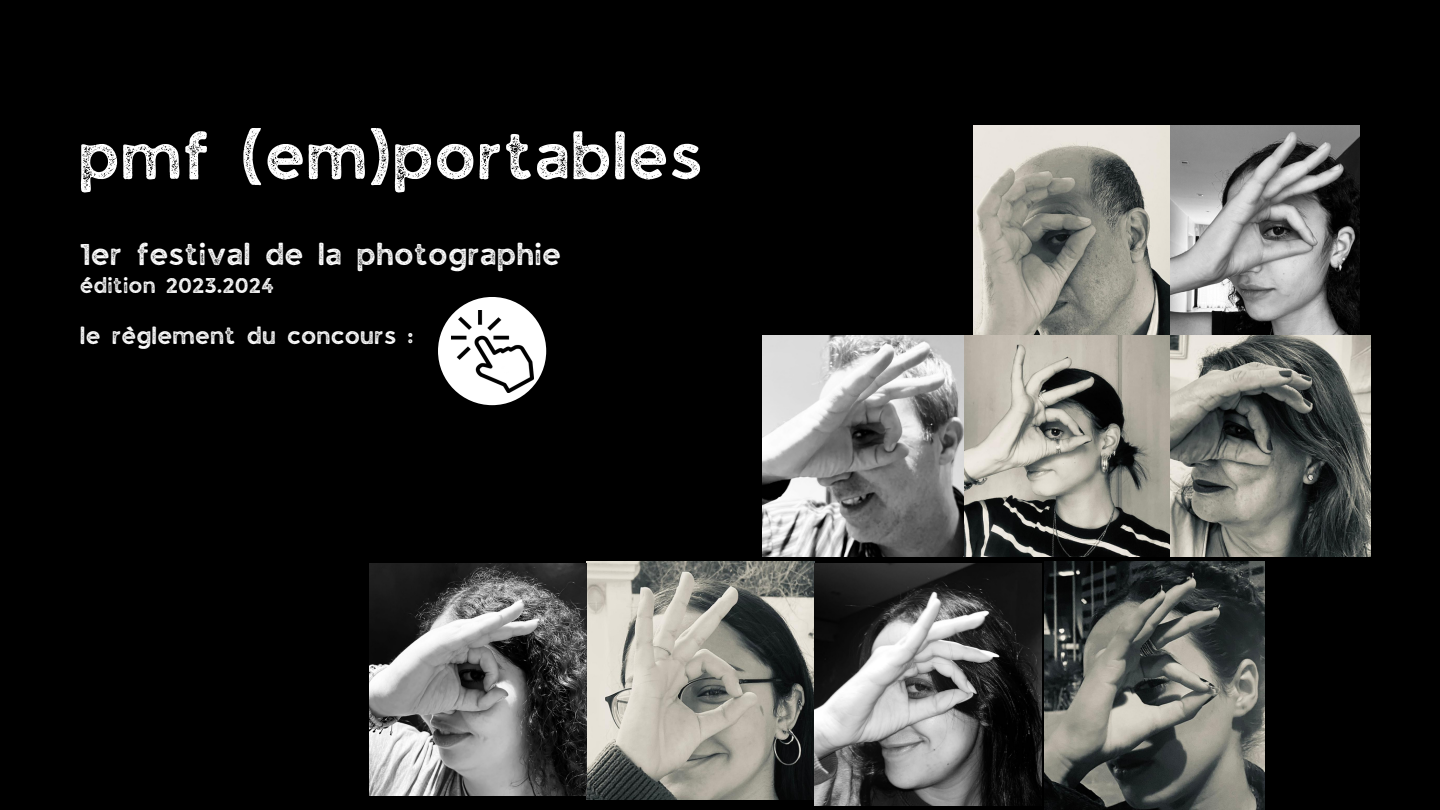
<style>
.page{position:relative;width:1440px;height:810px;background:#000}
.page>*{position:absolute;margin:0;border:0;box-sizing:border-box;transform-origin:0 0}
.t1{font:60.8px "JA Jaya Giri Sans Rough";color:#fff}
.t2{font:28.4px "JA Jaya Giri Sans Rough";color:#fff}
.t3{font:22.2px "JA Jaya Giri Sans Rough";color:#fff}
.t4{font:20.2px "JA Jaya Giri Sans Rough";color:#fff}
</style>
<div class="page">
<img style="left:973px;top:126px;width:386px;height:209px">
<img style="left:587px;top:561px;width:227px;height:239px">
<img style="left:1045px;top:561px;width:219px;height:249px">
<img style="left:762px;top:335px;width:202px;height:222px">
<img style="left:964px;top:335px;width:406px;height:222px">
<img style="left:814px;top:563px;width:227px;height:242px">
<img style="left:369px;top:563px;width:218px;height:233px">
<div style="left:438px;top:297px;width:108px;height:108px;background:#fff;border-radius:50%"></div>
<img style="left:451px;top:310px;width:82px;height:82px">
<p class="t1" style="left:81px;top:131px;width:627px">pmf (em)portables</p>
<p class="t2" style="left:81px;top:242px;width:483px">1er festival de la photographie</p>
<p class="t4" style="left:81px;top:277px;width:196px">édition 2023.2024</p>
<p class="t3" style="left:81px;top:327px;width:335px">le règlement du concours :</p>
</div>
